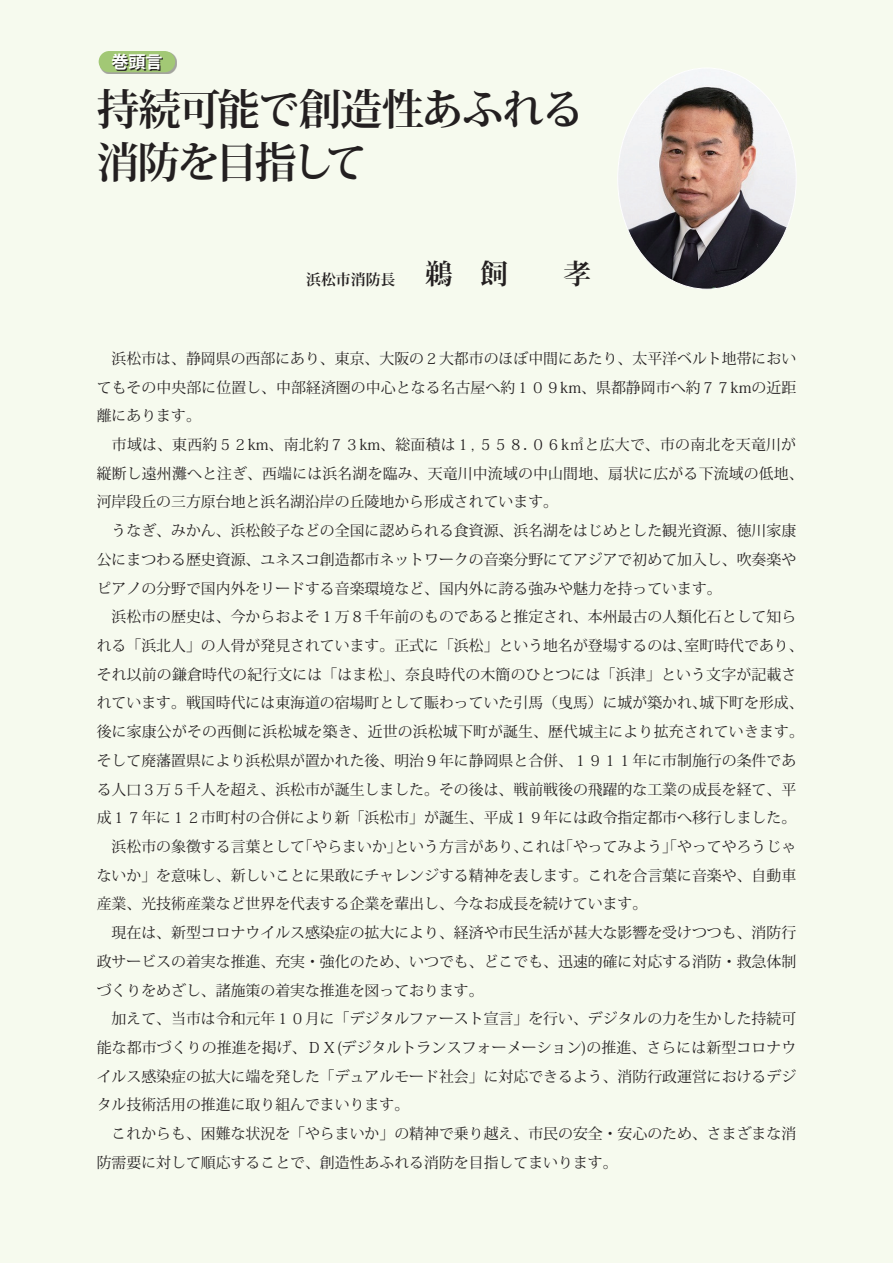
<style>
.page{position:relative;width:893px;height:1263px;background:#f6faee}
.page>*{position:absolute;margin:0;border:0;box-sizing:border-box;transform-origin:0 0}
.t1{font:700 42.45px/53.1px "Koz Min Pr 6 N";letter-spacing:-.06em;color:#231f20}
.t2{font:700 16.95px "Koz Go Pro";color:#fff}
.t3{font:14.85px/28.7px "Koz Min Pro";color:#231f20}
.t4{font:700 14.85px "Koz Min Pro";color:#231f20}
.s1{font-size:27.6px}
</style>
<div class="page">
<img style="left:619px;top:68px;width:177px;height:221px">
<div style="left:100px;top:52px;width:77px;height:22px;background:#231f20;opacity:.4"></div>
<div style="left:99px;top:51px;width:76px;height:21px;background:#a2c875;border-radius:11px"></div>
<svg style="left:113px;top:55px;width:50px;height:16px"></svg>
<p class="t2" style="left:111px;top:51px;width:53px">巻頭言</p>
<h1 class="t1" style="left:97px;top:83px;width:489px">持続可能で創造性あふれる消防を目指して</h1>
<p class="t4" style="left:306px;top:269px;width:286px">浜松市消防長 <span class="s1">鵜 飼　 孝</span></p>
<p class="t3" style="left:97px;top:344px;width:709px">　浜松市は、静岡県の西部にあり、東京、大阪の２大都市のほぼ中間にあたり、太平洋ベルト地帯においてもその中央部に位置し、中部経済圏の中心となる名古屋へ約１０９km、県都静岡市へ約７７kmの近距離にあります。<br>　市域は、東西約５２km、南北約７３km、総面積は１, ５５８．０６k㎡と広大で、市の南北を天竜川が縦断し遠州灘へと注ぎ、西端には浜名湖を臨み、天竜川中流域の中山間地、扇状に広がる下流域の低地、河岸段丘の三方原台地と浜名湖沿岸の丘陵地から形成されています。<br>　うなぎ、みかん、浜松餃子などの全国に認められる食資源、浜名湖をはじめとした観光資源、徳川家康公にまつわる歴史資源、ユネスコ創造都市ネットワークの音楽分野にてアジアで初めて加入し、吹奏楽やピアノの分野で国内外をリードする音楽環境など、国内外に誇る強みや魅力を持っています。<br>　浜松市の歴史は、今からおよそ１万８千年前のものであると推定され、本州最古の人類化石として知られる「浜北人」の人骨が発見されています。正式に「浜松」という地名が登場するのは、室町時代であり、それ以前の鎌倉時代の紀行文には「はま松」、奈良時代の木簡のひとつには「浜津」という文字が記載されています。戦国時代には東海道の宿場町として賑わっていた引馬（曳馬）に城が築かれ、城下町を形成、後に家康公がその西側に浜松城を築き、近世の浜松城下町が誕生、歴代城主により拡充されていきます。そして廃藩置県により浜松県が置かれた後、明治９年に静岡県と合併、１９１１年に市制施行の条件である人口３万５千人を超え、浜松市が誕生しました。その後は、戦前戦後の飛躍的な工業の成長を経て、平成１７年に１２市町村の合併により新「浜松市」が誕生、平成１９年には政令指定都市へ移行しました。　浜松市の象徴する言葉として「やらまいか」という方言があり、これは「やってみよう」「やってやろうじゃないか」を意味し、新しいことに果敢にチャレンジする精神を表します。これを合言葉に音楽や、自動車産業、光技術産業など世界を代表する企業を輩出し、今なお成長を続けています。<br>　現在は、新型コロナウイルス感染症の拡大により、経済や市民生活が甚大な影響を受けつつも、消防行政サービスの着実な推進、充実・強化のため、いつでも、どこでも、迅速的確に対応する消防・救急体制づくりをめざし、諸施策の着実な推進を図っております。<br>　加えて、当市は令和元年１０月に「デジタルファースト宣言」を行い、デジタルの力を生かした持続可能な都市づくりの推進を掲げ、ＤＸ(デジタルトランスフォーメーション)の推進、さらには新型コロナウイルス感染症の拡大に端を発した「デュアルモード社会」に対応できるよう、消防行政運営におけるデジタル技術活用の推進に取り組んでまいります。<br>　これからも、困難な状況を「やらまいか」の精神で乗り越え、市民の安全・安心のため、さまざまな消防需要に対して順応することで、創造性あふれる消防を目指してまいります。</p>
</div>
